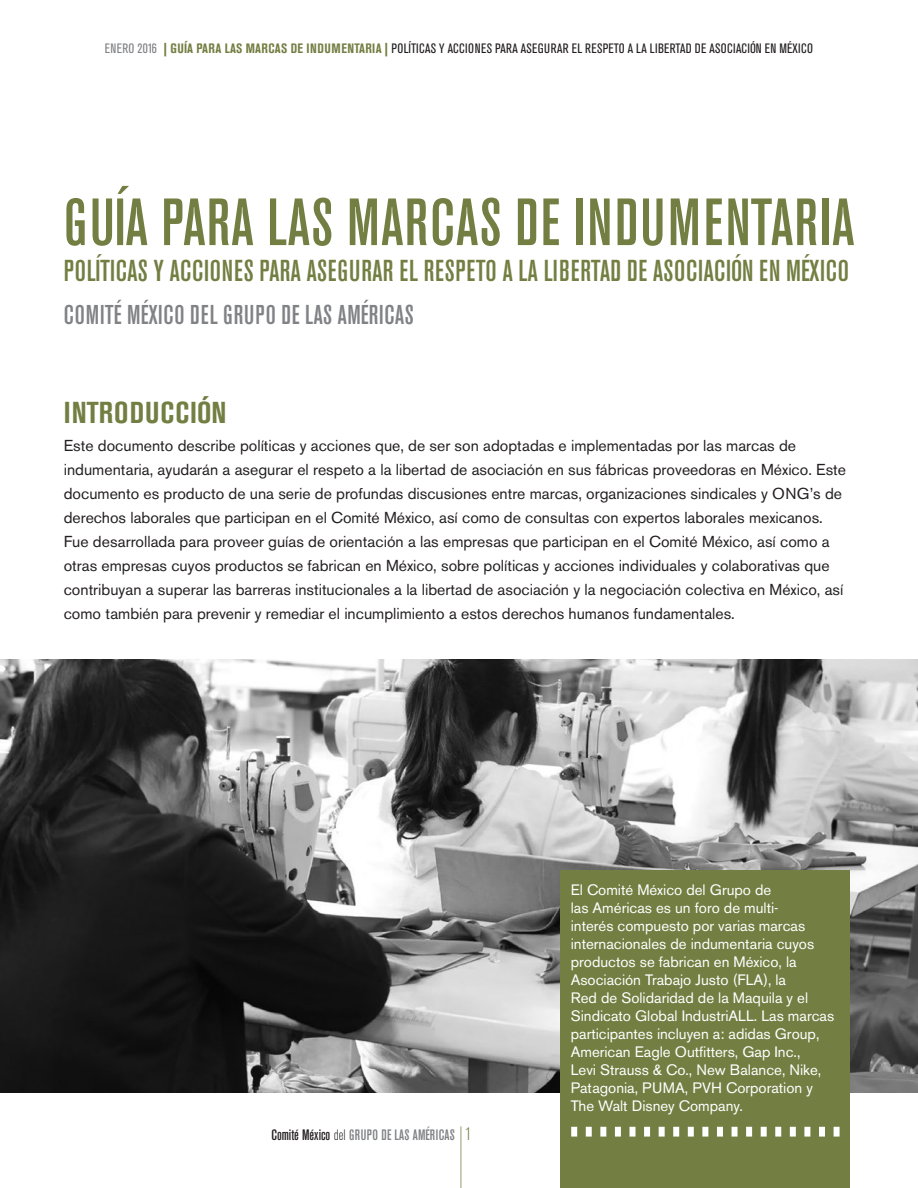
<style>
.page{position:relative;width:918px;height:1188px;background:#fff}
.page>*{position:absolute;margin:0;border:0;box-sizing:border-box;transform-origin:0 0}
.t1{font:500 condensed 66px "Akzidenz Grotesk BE";letter-spacing:.02em;color:#737e42}
.t2{font:500 condensed 30px "Akzidenz Grotesk BE";letter-spacing:.025em;color:#737e42}
.t3{font:700 condensed 30px "Akzidenz Grotesk BE";letter-spacing:.035em;color:#737e42}
.t4{font:500 condensed 27px "Akzidenz Grotesk BE";letter-spacing:.03em;color:#808285}
.t5{font:15.75px/24px "Akzidenz Grotesk BE";color:#231f20}
.t6{font:15px/18px "Akzidenz Grotesk BE";color:#fff}
.t7{font:500 condensed 15px "Akzidenz Grotesk BE";letter-spacing:.01em;color:#808285}
.t8{font:condensed 13.5px "Akzidenz Grotesk BE";letter-spacing:.02em;color:#231f20}
.s1{color:#808285}
.s2{font-weight:800;font-stretch:normal;color:#737e42}
.s3{font-weight:700;color:#737e42}
.s4{color:#231f20}
.s5{font-weight:300;color:#231f20}
.s6{font-weight:300;font-size:18px;color:#737e42}
</style>
<div class="page">
<hr style="left:460px;top:1126px;width:1px;height:62px;background:#a2a67f">
<img style="left:0;top:660px;width:918px;height:433px">
<div style="left:561px;top:870px;width:289px;height:318px;background:#737e42"></div>
<div style="left:834px;top:1127px;width:6px;height:10px;background:#fff"></div>
<div style="left:819px;top:1127px;width:6px;height:10px;background:#fff"></div>
<div style="left:804px;top:1127px;width:6px;height:10px;background:#fff"></div>
<div style="left:790px;top:1127px;width:6px;height:10px;background:#fff"></div>
<div style="left:775px;top:1127px;width:6px;height:10px;background:#fff"></div>
<div style="left:761px;top:1127px;width:6px;height:10px;background:#fff"></div>
<div style="left:746px;top:1127px;width:6px;height:10px;background:#fff"></div>
<div style="left:732px;top:1127px;width:6px;height:10px;background:#fff"></div>
<div style="left:717px;top:1127px;width:6px;height:10px;background:#fff"></div>
<div style="left:702px;top:1127px;width:6px;height:10px;background:#fff"></div>
<div style="left:688px;top:1127px;width:6px;height:10px;background:#fff"></div>
<div style="left:673px;top:1127px;width:6px;height:10px;background:#fff"></div>
<div style="left:659px;top:1127px;width:6px;height:10px;background:#fff"></div>
<div style="left:644px;top:1127px;width:6px;height:10px;background:#fff"></div>
<div style="left:630px;top:1127px;width:6px;height:10px;background:#fff"></div>
<div style="left:615px;top:1127px;width:6px;height:10px;background:#fff"></div>
<div style="left:600px;top:1127px;width:6px;height:10px;background:#fff"></div>
<div style="left:586px;top:1127px;width:6px;height:10px;background:#fff"></div>
<div style="left:571px;top:1127px;width:6px;height:10px;background:#fff"></div>
<p class="t8" style="left:105px;top:40px;width:710px"><span class="s1">ENERO 2016</span> <span class="s2">|</span> <span class="s3">GUÍA PARA LAS MARCAS DE INDUMENTARIA</span> <span class="s2">|</span> POLÍTICAS Y ACCIONES PARA ASEGURAR EL RESPETO A LA LIBERTAD DE ASOCIACIÓN EN MÉXICO</p>
<h1 class="t1" style="left:64px;top:186px;width:792px">GUÍA PARA LAS MARCAS DE INDUMENTARIA</h1>
<h2 class="t2" style="left:64px;top:254px;width:787px">POLÍTICAS Y ACCIONES PARA ASEGURAR EL RESPETO A LA LIBERTAD DE ASOCIACIÓN EN MÉXICO</h2>
<h3 class="t4" style="left:64px;top:300px;width:352px">COMITÉ MÉXICO DEL GRUPO DE LAS AMÉRICAS</h3>
<h2 class="t3" style="left:64px;top:395px;width:164px">INTRODUCCIÓN</h2>
<p class="t5" style="left:64px;top:434px;width:784px">Este documento describe políticas y acciones que, de ser son adoptadas e implementadas por las marcas de indumentaria, ayudarán a asegurar el respeto a la libertad de asociación en sus fábricas proveedoras en México. Este documento es producto de una serie de profundas discusiones entre marcas, organizaciones sindicales y ONG’s de derechos laborales que participan en el Comité México, así como de consultas con expertos laborales mexicanos.<br>Fue desarrollada para proveer guías de orientación a las empresas que participan en el Comité México, así como a otras empresas cuyos productos se fabrican en México, sobre políticas y acciones individuales y colaborativas que contribuyan a superar las barreras institucionales a la libertad de asociación y la negociación colectiva en México, así como también para prevenir y remediar el incumplimiento a estos derechos humanos fundamentales.</p>
<p class="t7" style="left:271px;top:1126px;width:202px"><span class="s4">Comité México</span> <span class="s5">del</span> GRUPO DE LAS AMÉRICAS <span class="s6">1</span></p>
<p class="t6" style="left:571px;top:881px;width:265px">El Comité México del Grupo de<br>las Américas es un foro de multi-<br>interés compuesto por varias marcas internacionales de indumentaria cuyos productos se fabrican en México, la Asociación Trabajo Justo (FLA), la<br>Red de Solidaridad de la Maquila y el Sindicato Global IndustriALL. Las marcas participantes incluyen a: adidas Group, American Eagle Outfitters, Gap Inc.,<br>Levi Strauss &amp; Co., New Balance, Nike, Patagonia, PUMA, PVH Corporation y The Walt Disney Company.</p>
</div>
